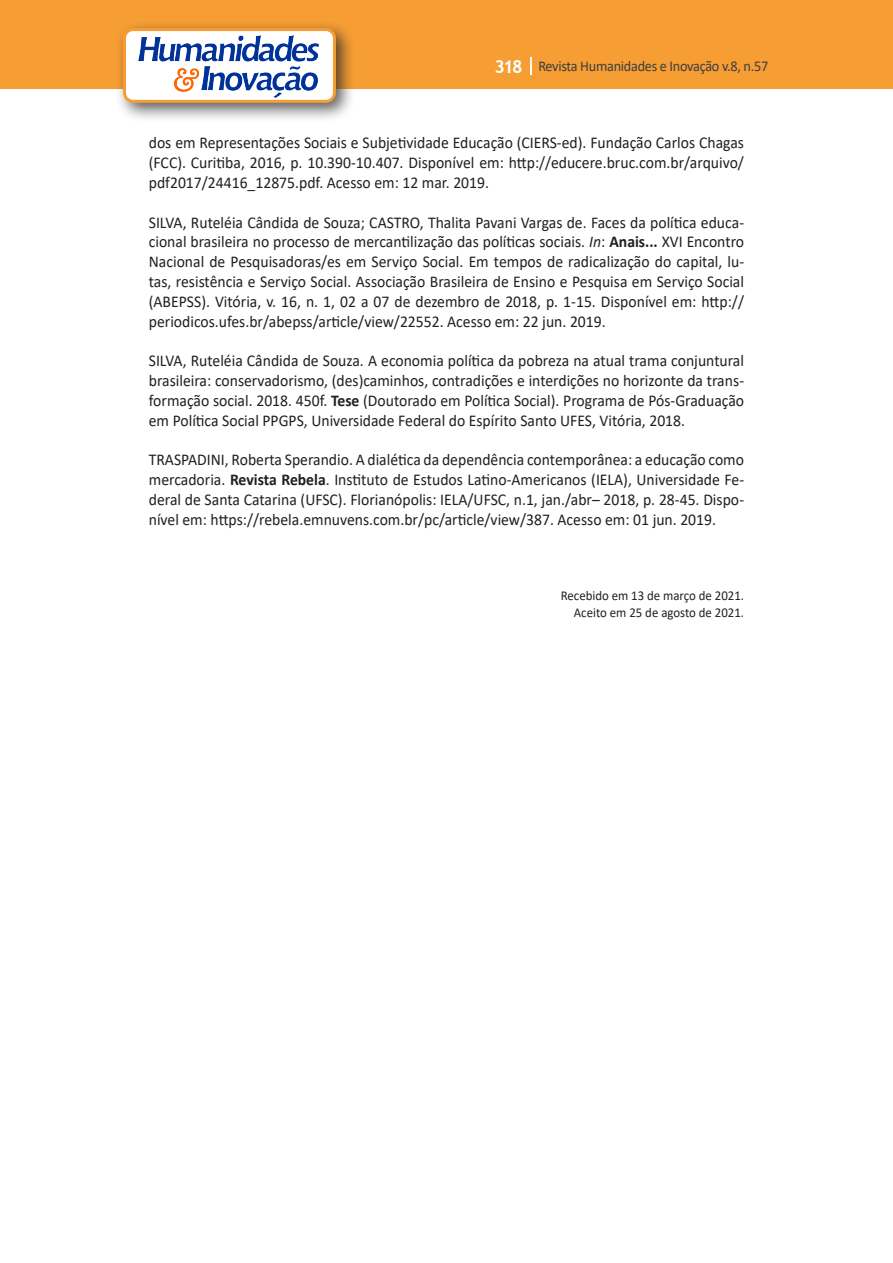
<style>
.page{position:relative;width:893px;height:1263px;background:#fff}
.page>*{position:absolute;margin:0;border:0;box-sizing:border-box;transform-origin:0 0}
.Texto{font:16.5px/19.8px "Calibri";color:#231f20;text-align:justify;scale:.95 1}
.t1{font:15px "Calibri";letter-spacing:-.02em;color:#3e3e3f;scale:.95 1}
.Texto-2{font:13.5px "Calibri";color:#231f20;scale:.95 1}
.s1{font-family:"Trebuchet MS";font-weight:700;font-size:18px;color:#fff}
.s2{font-style:italic}
.s3{font-weight:700}
</style>
<div class="page">
<div style="left:0;top:0;width:893px;height:88px;background:#f69e34"></div>
<svg style="left:530px;top:57px;width:2px;height:18px"></svg>
<div style="left:115px;top:20px;width:241px;height:103px;background:#231f20;opacity:.75"></div>
<div style="left:125px;top:30px;width:209px;height:71px;background:#fff;border-radius:9px"></div>
<img style="left:138px;top:35px;width:181px;height:62px">
<div style="left:123px;top:28px;width:213px;height:75px;border:3px solid #f69e34;border-radius:9px"></div>
<p class="t1" style="left:495px;top:56px;width:290px"><span class="s1">318</span> Revista Humanidades e Inovação v.8, n.57</p>
<p class="Texto" style="left:149px;top:133px;width:628px">dos em Representações Sociais e Subjetividade Educação (CIERS-ed). Fundação Carlos Chagas (FCC). Curitiba, 2016, p. 10.390-10.407. Disponível em: http://educere.bruc.com.br/arquivo/ pdf2017/24416_12875.pdf. Acesso em: 12 mar. 2019.</p>
<p class="Texto" style="left:149px;top:212px;width:628px">SILVA, Ruteléia Cândida de Souza; CASTRO, Thalita Pavani Vargas de. Faces da política educa&shy;cional brasileira no processo de mercantilização das políticas sociais. <span class="s2">In</span>: <span class="s3">Anais...</span> XVI Encontro Nacional de Pesquisadoras/es em Serviço Social. Em tempos de radicalização do capital, lu&shy;tas, resistência e Serviço Social. Associação Brasileira de Ensino e Pesquisa em Serviço Social (ABEPSS). Vitória, v. 16, n. 1, 02 a 07 de dezembro de 2018, p. 1-15. Disponível em: http:// periodicos.ufes.br/abepss/article/view/22552. Acesso em: 22 jun. 2019.</p>
<p class="Texto" style="left:149px;top:350px;width:628px">SILVA, Ruteléia Cândida de Souza. A economia política da pobreza na atual trama conjuntural brasileira: conservadorismo, (des)caminhos, contradições e interdições no horizonte da trans&shy;formação social. 2018. 450f. <span class="s3">Tese</span> (Doutorado em Política Social). Programa de Pós-Graduação em Política Social PPGPS, Universidade Federal do Espírito Santo UFES, Vitória, 2018.</p>
<p class="Texto" style="left:149px;top:449px;width:628px">TRASPADINI, Roberta Sperandio. A dialética da dependência contemporânea: a educação como mercadoria. <span class="s3">Revista Rebela</span>. Instituto de Estudos Latino-Americanos (IELA), Universidade Fe&shy;deral de Santa Catarina (UFSC). Florianópolis: IELA/UFSC, n.1, jan./abr– 2018, p. 28-45. Dispo&shy;nível em: https://rebela.emnuvens.com.br/pc/article/view/387. Acesso em: 01 jun. 2019.</p>
<p class="Texto-2" style="left:561px;top:586px;width:195px">Recebido em 13 de março de 2021.</p>
<p class="Texto-2" style="left:574px;top:603px;width:181px">Aceito em 25 de agosto de 2021.</p>
</div>
